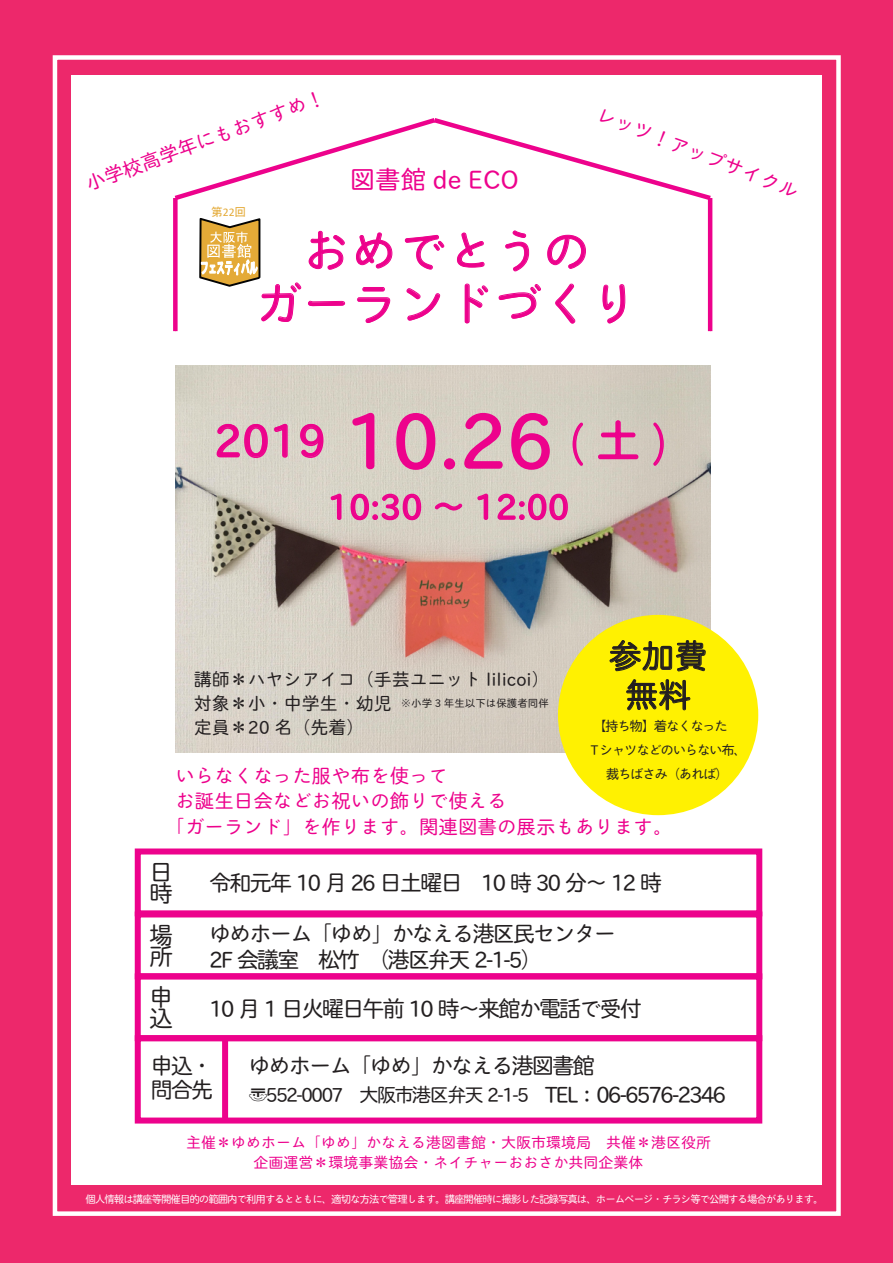
<style>
.page{position:relative;width:893px;height:1263px;background:#ed286b}
.page>*{position:absolute;margin:0;border:0;box-sizing:border-box;transform-origin:0 0}
.t1{font:48px/52.5px "TB Chibi R Go Plus K Pro";color:#ed028c;text-align:center}
.t2{font:45px "TB Chibi R Go Plus K Pro";color:#ed028c}
.t3{font:34.5px "TB Chibi R Go Plus K Pro";color:#ed028c}
.t4{font:33px/39px "TB Chibi R Go Plus K Pro";color:#231f20;text-align:center}
.t5{font:25.5px "TB Chibi R Go Plus K Pro";color:#ed028c}
.t6{font:24px/21.6px "TB Chibi R Go Plus K Pro";color:#231f20}
.t7{font:22.5px/25.5px "TB Chibi R Go Plus K Pro";letter-spacing:-.1em;color:#231f20}
.t8{font:19.5px "TB Chibi R Go Plus K Pro";color:#ed028c}
.t9{font:19.5px "TB Chibi R Go Plus K Pro";letter-spacing:-.1em;color:#231f20}
.t10{font:18px "TB Chibi R Go Plus K Pro";color:#231f20}
.t11{font:15px/19.5px "TB Chibi R Go Plus K Pro";color:#ed028c;text-align:center}
.t12{font:13.5px "TB Chibi R Go Plus K Pro";letter-spacing:-.1em;color:#231f20}
.t13{font:11.7px "MS Gothic";color:#e4aa37}
.t14{font:10.5px "TB Chibi R Go Plus K Pro";letter-spacing:-.1em;color:#fff}
.t15{font:10.5px "TB Chibi R Go Plus K Pro";color:#231f20}
.s1{font-family:"Calibri"}
.s2{font-size:76.35px}
.s3{font-size:18px}
.s4{font-size:22.5px}
</style>
<div class="page">
<div style="left:71px;top:75px;width:751px;height:1110px;background:#fff"></div>
<div style="left:53px;top:55px;width:788px;height:1161px;border:4px solid #fff"></div>
<img style="left:175px;top:366px;width:535px;height:386px">
<div style="left:173px;top:198px;width:5px;height:133px;background:#ed028c"></div>
<hr style="left:708px;top:198px;width:4px;height:133px;background:#ed028c">
<svg style="left:173px;top:118px;width:540px;height:86px"></svg>
<svg style="left:308px;top:231px;width:37px;height:39px"></svg>
<svg style="left:356px;top:232px;width:37px;height:37px"></svg>
<svg style="left:405px;top:235px;width:40px;height:35px"></svg>
<svg style="left:457px;top:232px;width:28px;height:36px"></svg>
<svg style="left:505px;top:230px;width:24px;height:42px"></svg>
<svg style="left:547px;top:234px;width:39px;height:35px"></svg>
<svg style="left:308px;top:300px;width:37px;height:6px"></svg>
<svg style="left:357px;top:287px;width:33px;height:36px"></svg>
<svg style="left:406px;top:288px;width:34px;height:33px"></svg>
<svg style="left:464px;top:283px;width:24px;height:41px"></svg>
<svg style="left:498px;top:284px;width:43px;height:35px"></svg>
<svg style="left:555px;top:283px;width:21px;height:41px"></svg>
<svg style="left:602px;top:284px;width:24px;height:40px"></svg>
<svg style="left:216px;top:423px;width:72px;height:36px;background:#dca4ba"></svg>
<svg style="left:299px;top:423px;width:25px;height:36px"></svg>
<svg style="left:352px;top:412px;width:23px;height:58px"></svg>
<svg style="left:396px;top:412px;width:40px;height:59px;background:#d9aeba"></svg>
<div style="left:444px;top:458px;width:11px;height:11px;border:2px solid #ed028c;border-radius:50%"></div>
<svg style="left:463px;top:412px;width:40px;height:57px;background:#d9afba"></svg>
<svg style="left:510px;top:412px;width:41px;height:58px;background:#d9abb9"></svg>
<svg style="left:572px;top:422px;width:12px;height:45px"></svg>
<svg style="left:597px;top:420px;width:42px;height:40px;background:#d7a6b6"></svg>
<svg style="left:652px;top:422px;width:13px;height:44px"></svg>
<div style="left:558px;top:615px;width:200px;height:200px;background:#fff101;border-radius:50%"></div>
<svg style="left:609px;top:640px;width:97px;height:32px"></svg>
<svg style="left:626px;top:679px;width:65px;height:32px"></svg>
<svg style="left:330px;top:493px;width:12px;height:28px"></svg>
<svg style="left:350px;top:493px;width:72px;height:28px;background:#dc97b4"></svg>
<svg style="left:434px;top:502px;width:29px;height:9px"></svg>
<svg style="left:477px;top:493px;width:12px;height:28px"></svg>
<svg style="left:497px;top:493px;width:72px;height:28px;background:#dc96b3"></svg>
<div style="left:135px;top:848px;width:627px;height:68px;border:6px solid #ed028c"></div>
<div style="left:135px;top:911px;width:627px;height:68px;border:6px solid #ed028c"></div>
<div style="left:135px;top:973px;width:627px;height:68px;border:6px solid #ed028c"></div>
<div style="left:135px;top:1035px;width:627px;height:88px;border:6px solid #ed028c"></div>
<div style="left:222px;top:1038px;width:6px;height:82px;background:#ed028c"></div>
<svg style="left:199px;top:218px;width:102px;height:104px"></svg>
<p class="t8" style="left:81px;top:168px;width:255px;rotate:-20deg">小学校高学年にもおすすめ！</p>
<p class="t8" style="left:604px;top:97px;width:216px;rotate:22deg">レッツ！アップサイクル</p>
<p class="t5" style="left:350px;top:158px;width:171px">図書館 de ECO</p>
<h1 class="t1" style="left:255px;top:221px;width:385px">おめでとうの<br>ガーランドづくり</h1>
<p class="t13" style="left:211px;top:206px;width:37px">第<span class="s1">22</span>回</p>
<h2 class="t2" style="left:214px;top:402px;width:453px">2019 <span class="s2">10.26</span> ( 土 )</h2>
<h3 class="t3" style="left:328px;top:477px;width:243px">10:30 ～ 12:00</h3>
<h3 class="t4" style="left:609px;top:634px;width:100px">参加費無料</h3>
<p class="t10" style="left:194px;top:663px;width:358px">講師＊ハヤシアイコ（手芸ユニット lilicoi）</p>
<p class="t15" style="left:194px;top:694px;width:357px"><span class="s3">対象＊小・中学生・幼児</span> ※小学 3 年生以下は保護者同伴</p>
<p class="t10" style="left:194px;top:711px;width:172px">定員＊20 名（先着）</p>
<p class="t12" style="left:593px;top:714px;width:136px">【持ち物】着なくなった</p>
<p class="t12" style="left:588px;top:738px;width:161px">Ｔシャツなどのいらない布、</p>
<p class="t12" style="left:606px;top:762px;width:124px">裁ちばさみ（あれば）</p>
<p class="t8" style="left:175px;top:759px;width:275px">いらなくなった服や布を使って</p>
<p class="t8" style="left:175px;top:784px;width:333px">お誕生日会などお祝いの飾りで使える</p>
<p class="t8" style="left:166px;top:810px;width:509px">「ガーランド」を作ります。関連図書の展示もあります。</p>
<p class="t6" style="left:149px;top:859px;width:24px">日時</p>
<p class="t7" style="left:209px;top:868px;width:455px">令和元年 10 月 26 日土曜日　10 時 30 分～ 12 時</p>
<p class="t7" style="left:209px;top:919px;width:429px">ゆめホーム「ゆめ」かなえる港区民センター　<br>2F 会議室　松竹　（港区弁天 2-1-5）</p>
<p class="t7" style="left:209px;top:994px;width:435px">10 月 1 日火曜日午前 10 時～来館か電話で受付</p>
<p class="t7" style="left:150px;top:1052px;width:64px;line-height:24px">申込・問合先</p>
<p class="t7" style="left:248px;top:1051px;width:348px">ゆめホーム「ゆめ」かなえる港図書館</p>
<p class="t6" style="left:149px;top:922px;width:25px">場所</p>
<p class="t6" style="left:149px;top:984px;width:24px">申込</p>
<p class="t9" style="left:248px;top:1078px;width:480px">〒552-0007　大阪市港区弁天 2-1-5　<span class="s4">TEL：06-6576-2346</span></p>
<p class="t11" style="left:186px;top:1131px;width:526px">主催＊ゆめホーム「ゆめ」かなえる港図書館・大阪市環境局　共催＊港区役所企画運営＊環境事業協会・ネイチャーおおさか共同企業体</p>
<p class="t14" style="left:86px;top:1190px;width:740px">個人情報は講座等開催目的の範囲内で利用するとともに、適切な方法で管理します。講座開催時に撮影した記録写真は、ホームページ・チラシ等で公開する場合があります。</p>
</div>
